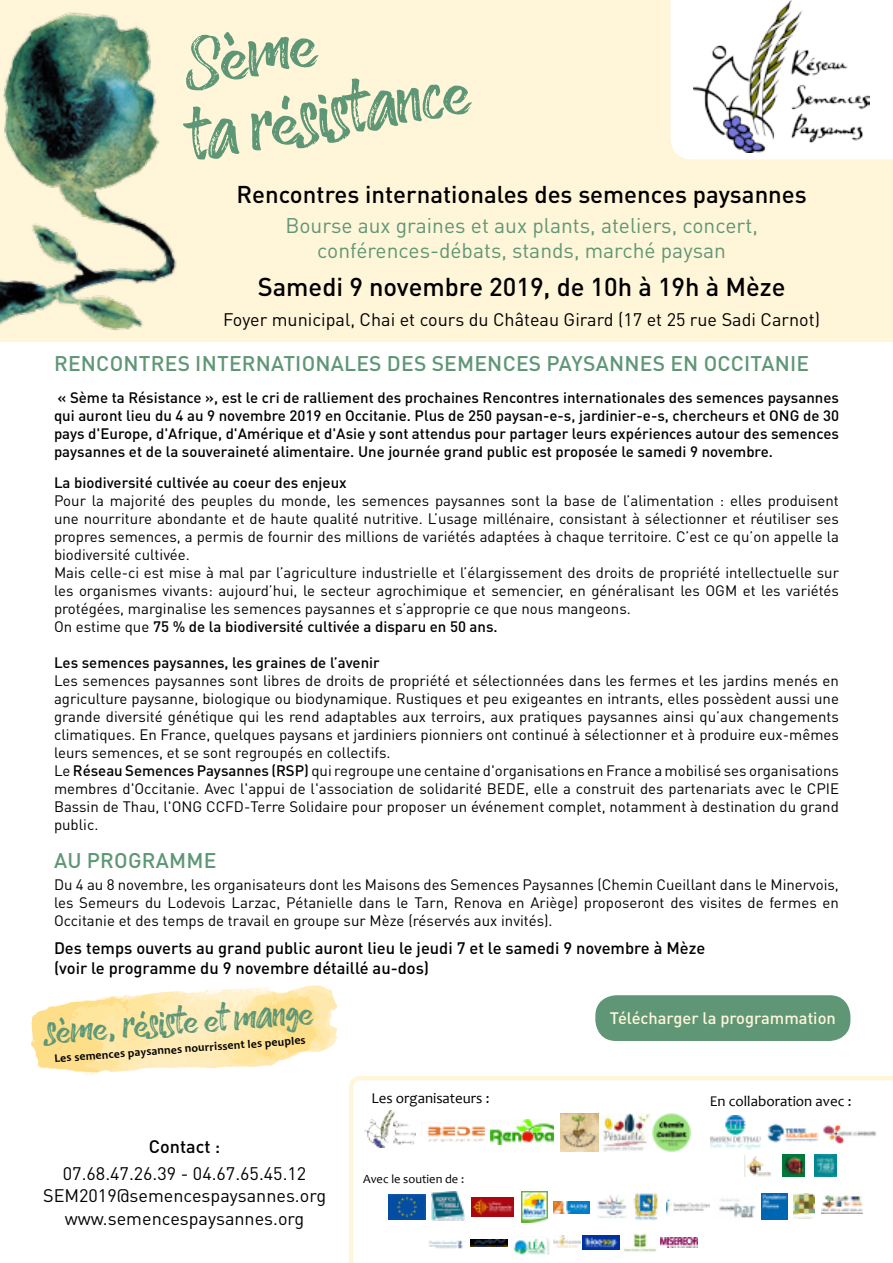
<style>
.page{position:relative;width:893px;height:1263px;background:#fff}
.page>*{position:absolute;margin:0;border:0;box-sizing:border-box;transform-origin:0 0}
.t1{font:60.75px/73.1px "Dolatode Stato";color:#5e9776}
.t2{font:31.8px "Dolatode Stato";color:#5e9776}
.t3{font:500 25.5px "DINOT";color:#000}
.t4{font:500 24px "DINOT";color:#000}
.t5{font:21px/25.2px "DINOT";color:#5e9776;text-align:center}
.t6{font:500 21px "DINOT";letter-spacing:.01em;color:#5e9776}
.t7{font:18px/22.5px "DINOT";color:#000;text-align:center}
.t8{font:500 18px "DINOT";color:#000}
.t9{font:500 16.5px/19.8px "DINOT";color:#000}
.t10{font:500 16.5px "DINOT";color:#fff6da}
.t11{font:15px/18px "DINOT";color:#000}
.t12{font:500 15px/18px "DINOT";color:#000;text-align:justify}
.t13{font:15px "Candara";color:#000}
.t14{font:12.45px "Candara";color:#000}
.t15{font:700 11.7px "Candara";color:#000}
.s1{font-weight:500}
</style>
<div class="page">
<div style="left:0;top:0;width:893px;height:342px;background:#fff5d9"></div>
<div style="left:670px;top:0;width:223px;height:159px;background:#fff"></div>
<img style="left:0;top:12px;width:177px;height:319px">
<svg style="left:31px;top:985px;width:307px;height:91px"></svg>
<svg style="left:349px;top:1076px;width:544px;height:187px"></svg>
<img style="left:600px;top:1113px;width:90px;height:38px">
<img style="left:491px;top:1119px;width:63px;height:25px">
<img style="left:421px;top:1122px;width:63px;height:20px">
<img style="left:711px;top:1116px;width:49px;height:34px">
<img style="left:764px;top:1121px;width:56px;height:24px">
<img style="left:822px;top:1120px;width:57px;height:26px">
<img style="left:472px;top:1198px;width:41px;height:18px">
<img style="left:521px;top:1191px;width:26px;height:32px">
<img style="left:667px;top:1197px;width:42px;height:20px">
<img style="left:714px;top:1194px;width:42px;height:25px">
<img style="left:582px;top:1236px;width:37px;height:14px">
<img style="left:631px;top:1191px;width:28px;height:32px">
<img style="left:762px;top:1193px;width:25px;height:26px">
<img style="left:660px;top:1237px;width:38px;height:10px">
<img style="left:793px;top:1193px;width:21px;height:26px">
<img style="left:511px;top:1236px;width:38px;height:19px">
<img style="left:432px;top:1191px;width:32px;height:30px">
<img style="left:560px;top:1113px;width:38px;height:38px">
<img style="left:471px;top:1240px;width:36px;height:7px">
<img style="left:597px;top:1194px;width:31px;height:24px">
<img style="left:553px;top:1201px;width:37px;height:12px">
<img style="left:389px;top:1195px;width:36px;height:24px">
<img style="left:622px;top:1233px;width:36px;height:19px">
<img style="left:822px;top:1195px;width:40px;height:19px">
<img style="left:427px;top:1232px;width:37px;height:25px">
<img style="left:553px;top:1236px;width:28px;height:12px">
<img style="left:815px;top:1155px;width:22px;height:22px">
<img style="left:783px;top:1155px;width:22px;height:22px">
<img style="left:745px;top:1156px;width:27px;height:20px">
<div style="left:595px;top:995px;width:255px;height:46px;background:#5f9776;border-radius:21px"></div>
<img style="left:693px;top:0;width:177px;height:152px">
<img style="left:364px;top:1110px;width:51px;height:37px">
<h1 class="t1" style="left:171px;top:33px;width:285px;rotate:-10deg">Sème<br>ta résistance</h1>
<h3 class="t4" style="left:236px;top:178px;width:572px">Rencontres internationales des semences paysannes</h3>
<h3 class="t5" style="left:285px;top:212px;width:474px">Bourse aux graines et aux plants, ateliers, concert, conférences-débats, stands, marché paysan</h3>
<h3 class="t3" style="left:258px;top:269px;width:529px">Samedi 9 novembre 2019, de 10h à 19h à Mèze</h3>
<p class="t7" style="left:223px;top:307px;width:598px">Foyer municipal, Chai et cours du Château Girard (17 et 25 rue Sadi Carnot)</p>
<h3 class="t6" style="left:54px;top:349px;width:756px">rencontres internationales des sem ences paysannes en occitanie</h3>
<p class="t12" style="left:54px;top:388px;width:787px">« Sème ta Résistance », est le cri de ralliement des prochaines Rencontres internationales des semences paysannes qui auront lieu du 4 au 9 novembre 2019 en Occitanie. Plus de 250 paysan-e-s, jardinier-e-s, chercheurs et ON G de 30 pays d'Europe, d'Afrique, d'Amérique et d'Asie y sont attendus pour partager leurs expériences autour des semences paysannes et de la souveraineté alimentaire. Une journée grand public est proposée le samedi 9 novembre.</p>
<p class="t12" style="left:54px;top:473px;width:294px">La biodiversité cultivée au coeur des enjeux</p>
<p class="t11" style="left:54px;top:491px;width:786px">Pour la majorité des peuples du monde, les semences paysannes sont la base de l’alimentation : elles produisent une nourriture abondante et de haute qualité nutritive. L’usage millénaire, consistant à sélectionner et réutiliser ses propres semences, a permis de fournir des millions de variétés adaptées à chaque territoire. C’est ce qu’on appelle la biodiversité cultivée.<br>Mais celle-ci est mise à mal par l’agriculture industrielle et l’élargissement des droits de propriété intellectuelle sur les organismes vivants: aujourd’hui, le secteur agrochimique et semencier, en généralisant les OGM et les variétés protégées, marginalise les semences paysannes et s’approprie ce que nous mangeons.<br>On estime que <span class="s1">75 % de la biodiversité cultivée a disparu en 50 ans.</span></p>
<p class="t12" style="left:54px;top:653px;width:327px">Les semences paysannes, les graines de l’avenir</p>
<p class="t11" style="left:54px;top:671px;width:786px">Les semences paysannes sont libres de droits de propriété et sélectionnées dans les fermes et les jardins menés en agriculture paysanne, biologique ou biodynamique. Rustiques et peu exigeantes en intrants, elles possèdent aussi une grande diversité génétique qui les rend adaptables aux terroirs, aux pratiques paysannes ainsi qu’aux changements climatiques. En France, quelques paysans et jardiniers pionniers ont continué à sélectionner et à produire eux-mêmes leurs semences, et se sont regroupés en collectifs.<br>Le <span class="s1">Réseau Semences Paysannes (RSP)</span> qui regroupe une centaine d'organisations en France a mobilisé ses organisations membres d'Occitanie. Avec l'appui de l'association de solidarité BEDE, elle a construit des partenariats avec le CPIE Bassin de Thau, l'ONG CCFD-Terre Solidaire pour proposer un événement complet, notamment à destination du grand public.</p>
<h3 class="t6" style="left:54px;top:846px;width:164px">Au programm e</h3>
<p class="t11" style="left:54px;top:875px;width:786px;text-align:justify">Du 4 au 8 novembre, les organisateurs dont les Maisons des Semences Paysannes (Chemin Cueillant dans le Minervois, les Semeurs du Lodevois Larzac, Pétanielle dans le Tarn, Renova en Ariège) proposeront des visites de fermes en Occitanie et des temps de travail en groupe sur Mèze (réservés aux invités).</p>
<p class="t9" style="left:54px;top:938px;width:653px">Des temps ouverts au grand public auront lieu le jeudi 7 et le samedi 9 novembre à Mèze (voir le programme du 9 novembre détaillé au-dos)</p>
<h2 class="t2" style="left:45px;top:1013px;width:269px;rotate:-4deg">sème, résiste et mange</h2>
<p class="t15" style="left:54px;top:1050px;width:253px;rotate:-4deg">Les semences paysannes nourrissent les peuples</p>
<p class="t8" style="left:149px;top:1134px;width:73px">Contact :</p>
<p class="t7" style="left:43px;top:1161px;width:285px">07.68.47.26.39 - 04.67.65.45.12<br>SEM2019@semencespaysannes.org www.semencespaysannes.org</p>
<p class="t10" style="left:610px;top:1007px;width:227px">Télécharger la programmation</p>
<p class="t13" style="left:371px;top:1088px;width:119px">Les organisateurs :</p>
<p class="t13" style="left:710px;top:1091px;width:143px">En collaboration avec :</p>
<p class="t14" style="left:363px;top:1171px;width:103px">Avec le soutien de :</p>
</div>
